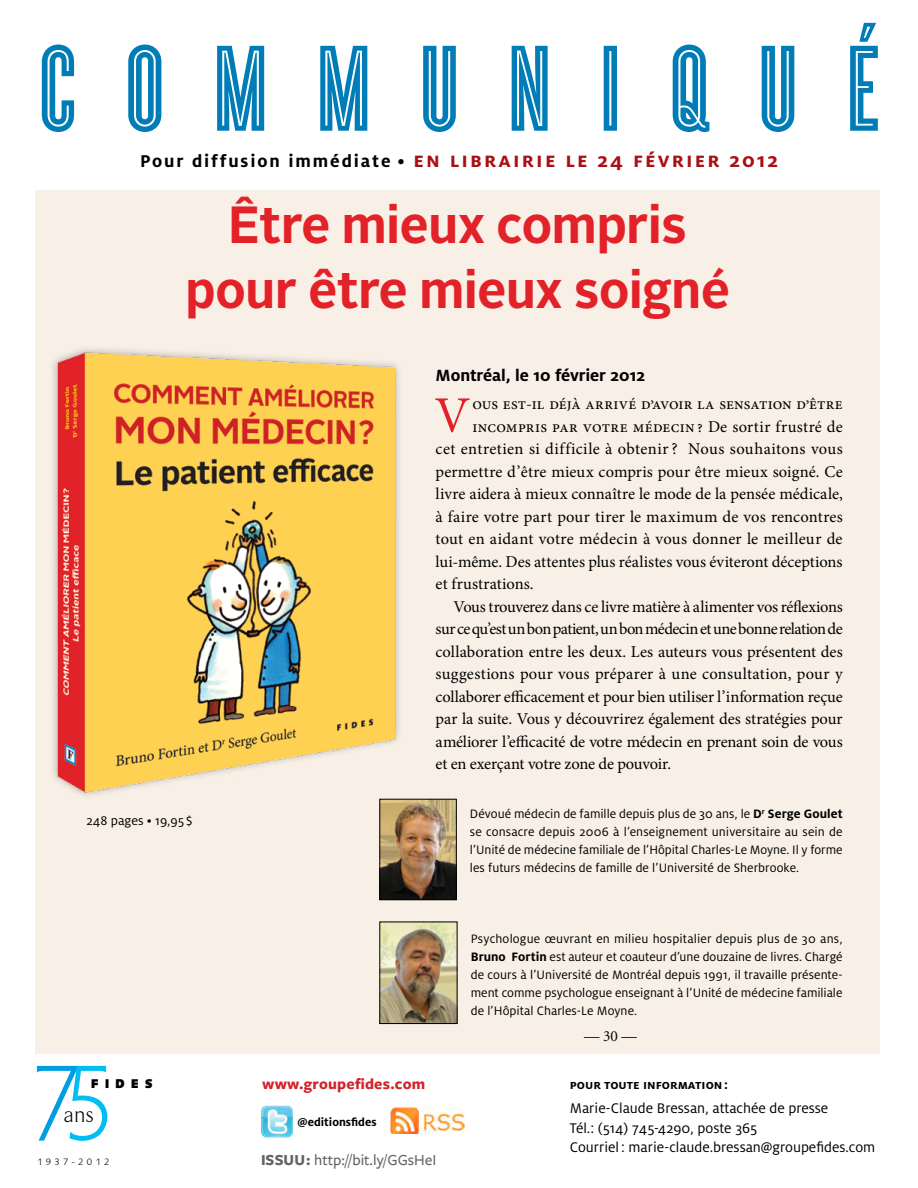
<style>
.page{position:relative;width:918px;height:1188px;background:#fff}
.page>*{position:absolute;margin:0;border:0;box-sizing:border-box;transform-origin:0 0}
.t1{font:127.5px "Cyclone";letter-spacing:.39em;color:#007db7}
.t2{font:300 95.85px "Penumbra Flare Std";color:#009de1;scale:.91 1}
.t3{font:700 52.2px/65.2px "Alright Sans";letter-spacing:-.005em;color:#e22228;text-align:center;scale:.95 1}
.t4{font:51.15px "Minion Pro";color:#e22228}
.t5{font:300 23.1px "TF Arrow";color:#000}
.t6{font:21.9px "Milo Bold SC";letter-spacing:.1em;color:#ab0f14}
.t7{font:700 18px "Milo";letter-spacing:-.005em;color:#000}
.t8{font:16.5px "Minion Pro";letter-spacing:.005em;color:#000}
.t9{font:500 15.9px "Freight Sans Pro";color:#636466}
.t10{font:700 15.9px "Freight Sans Pro";letter-spacing:.015em;color:#d2232a}
.t11{font:15.45px/19.5px "Milo";color:#000}
.t12{font:15.45px "Minion";color:#000}
.t13{font:13.95px "Milo";color:#000}
.t14{font:13.65px "Milo Bold SC";color:#000}
.t15{font:13.5px/18px "Milo";color:#000;text-align:justify}
.t16{font:900 12.6px "Linotype Syntax";letter-spacing:.505em;color:#000;scale:.91 1}
.t17{font:700 12.45px "Milo";color:#000}
.t18{font:300 9.3px "Linotype Syntax";letter-spacing:.345em;color:#000}
.s1{font-family:"Milo";font-weight:700;font-size:18.9px;color:#000}
.s2{font-family:"Milo";font-weight:700;font-size:15px;color:#000}
.s3{color:#00bdf2}
.s4{font-weight:700}
</style>
<div class="page">
<div style="left:36px;top:190px;width:844px;height:864px;background:#f8f0e6"></div>
<img style="left:54px;top:349px;width:358px;height:450px">
<img style="left:382px;top:924px;width:73px;height:98px">
<img style="left:382px;top:801px;width:72px;height:97px">
<div style="left:380px;top:799px;width:76px;height:101px;border:1px solid #000"></div>
<img style="left:261px;top:1106px;width:32px;height:32px">
<img style="left:391px;top:1107px;width:73px;height:27px">
<h1 class="t1" style="left:39px;top:1px;width:841px">COMMUNIQUÉ</h1>
<h3 class="t6" style="left:140px;top:147px;width:639px"><span class="s1">Pour diffusion immédiate</span> <span class="s2">•</span> en librairie le 24 février 2012</h3>
<h3 class="t3" style="left:185px;top:192px;width:575px">Être mieux compris pour être mieux soigné</h3>
<p class="t13" style="left:86px;top:813px;width:108px">248 pages • 19,95 $</p>
<h2 class="t2" style="left:34px;top:1050px;width:85px">7<span class="s3">5</span></h2>
<p class="t16" style="left:91px;top:1075px;width:70px">fides</p>
<h3 class="t5" style="left:64px;top:1103px;width:31px">ans</h3>
<p class="t18" style="left:38px;top:1157px;width:73px">1937-2012</p>
<p class="t7" style="left:436px;top:364px;width:211px">Montréal, le 10 février 2012</p>
<h3 class="t4" style="left:434px;top:381px;width:37px">V</h3>
<p class="t8" style="left:472px;top:393px;width:372px">ous est-il déjà arrivé d’avoir la sensation d’être</p>
<p class="t8" style="left:472px;top:415px;width:372px">incompris par votre médecin ? De sortir frustré de</p>
<p class="t8" style="left:436px;top:438px;width:409px">cet entretien si difficile à obtenir? Nous souhaitons vous</p>
<p class="t8" style="left:436px;top:460px;width:409px">permettre d’être mieux compris pour être mieux soigné. Ce</p>
<p class="t8" style="left:436px;top:483px;width:409px">livre aidera à mieux connaître le mode de la pensée médicale,</p>
<p class="t8" style="left:436px;top:505px;width:409px">à faire votre part pour tirer le maximum de vos rencontres</p>
<p class="t8" style="left:436px;top:528px;width:409px">tout en aidant votre médecin à vous donner le meilleur de</p>
<p class="t8" style="left:436px;top:550px;width:409px">lui-même. Des attentes plus réalistes vous éviteront déceptions</p>
<p class="t8" style="left:436px;top:573px;width:100px">et frustrations.</p>
<p class="t8" style="left:454px;top:595px;width:391px">Vous trouverez dans ce livre matière à alimenter vos réflexions</p>
<p class="t8" style="left:436px;top:618px;width:409px">sur ce qu’est un bon patient, un bon médecin et une bonne relation de</p>
<p class="t8" style="left:436px;top:640px;width:409px">collaboration entre les deux. Les auteurs vous présentent des</p>
<p class="t8" style="left:436px;top:663px;width:409px">suggestions pour vous préparer à une consultation, pour y</p>
<p class="t8" style="left:436px;top:685px;width:409px">collaborer efficacement et pour bien utiliser l’information reçue</p>
<p class="t8" style="left:436px;top:708px;width:409px">par la suite. Vous y découvrirez également des stratégies pour</p>
<p class="t8" style="left:436px;top:730px;width:409px">améliorer l’efficacité de votre médecin en prenant soin de vous</p>
<p class="t8" style="left:436px;top:753px;width:237px">et en exerçant votre zone de pouvoir.</p>
<p class="t15" style="left:470px;top:805px;width:374px">Dévoué médecin de famille depuis plus de 30 ans, le <span class="s4">D</span><sup>r</sup> <span class="s4">Serge Goulet </span>se consacre depuis 2006 à l’enseignement universitaire au sein de l’Unité de médecine familiale de l’Hôpital Charles-Le Moyne. Il y forme les futurs médecins de famille de l’Université de Sherbrooke.</p>
<p class="t15" style="left:471px;top:929px;width:374px">Psychologue œuvrant en milieu hospitalier depuis plus de 30 ans, <span class="s4">Bruno Fortin</span> est auteur et coauteur d’une douzaine de livres. Chargé de cours à l’Université de Montréal depuis 1991, il travaille présente&shy;ment comme psychologue enseignant à l’Unité de médecine familiale de l’Hôpital Charles-Le Moyne.</p>
<p class="t10" style="left:262px;top:1073px;width:165px">www.groupefides.com</p>
<p class="t17" style="left:297px;top:1114px;width:81px">@editionsfides</p>
<p class="t9" style="left:261px;top:1149px;width:177px"><span class="s4">ISSUU :</span> http://bit.ly/GGsHeI</p>
<p class="t12" style="left:584px;top:1028px;width:54px">— 30 —</p>
<p class="t14" style="left:570px;top:1077px;width:160px">pour toute information:</p>
<p class="t11" style="left:570px;top:1099px;width:260px">Marie-Claude Bressan, attachée de presse<br>Tél.: (514) 745-4290, poste 365</p>
<p class="t11" style="left:570px;top:1138px;width:307px">Courriel : marie-claude.bressan@groupefides.com</p>
</div>
